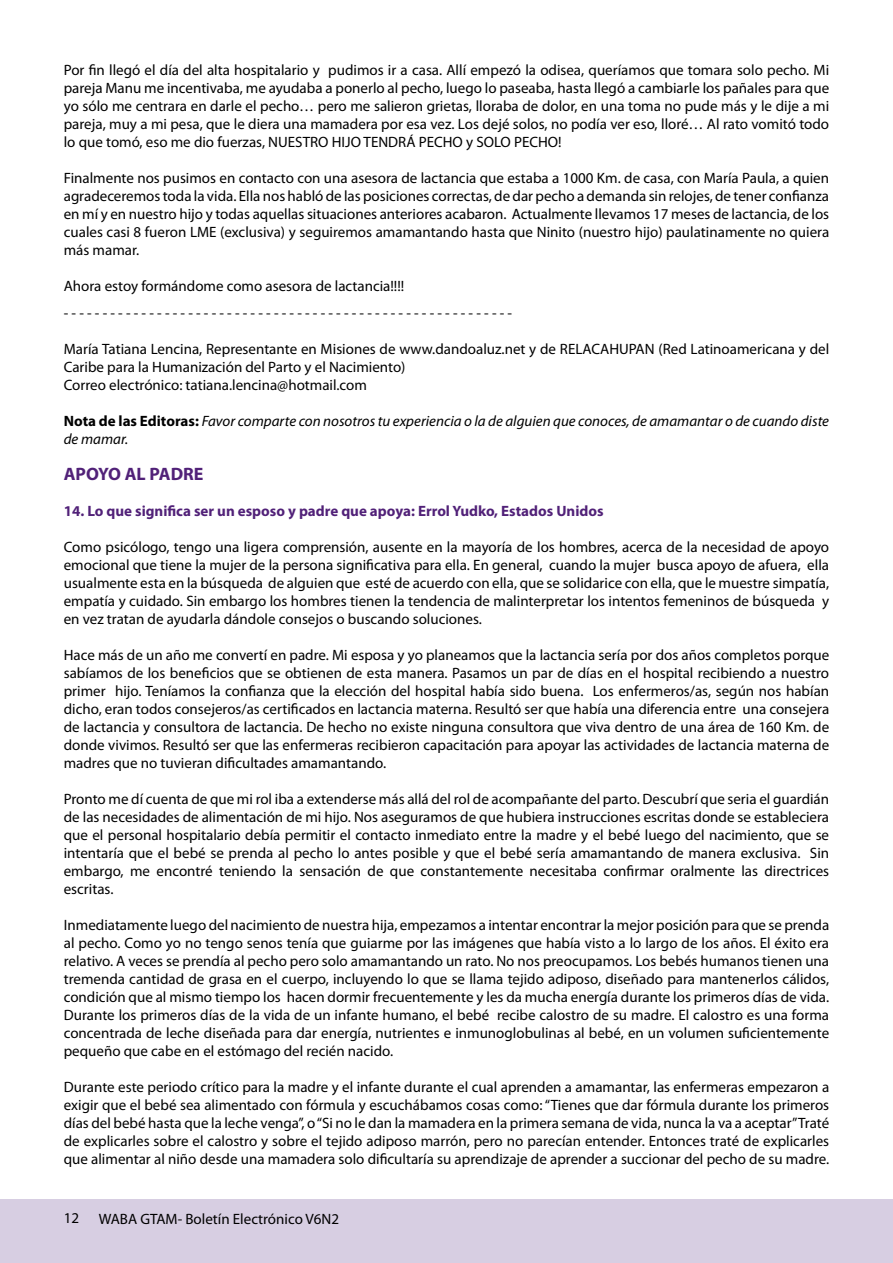
<style>
.page{position:relative;width:893px;height:1263px;background:#fff}
.page>*{position:absolute;margin:0;border:0;box-sizing:border-box;transform-origin:0 0}
.t1{font:700 18px "Myriad Pro";color:#512178}
.t2{font:15px/18px "Myriad Pro";color:#000;text-align:justify}
.t3{font:italic 15px/18px "Myriad Pro";color:#000}
.t4{font:700 15px "Myriad Pro";color:#512178}
.s1{font-weight:700;font-style:normal}
</style>
<div class="page">
<div style="left:0;top:1199px;width:893px;height:64px;background:#d7cee2"></div>
<p class="t2" style="left:64px;top:61px;width:767px">Por fin llegó el día del alta hospitalario y pudimos ir a casa. Allí empezó la odisea, queríamos que tomara solo pecho. Mi pareja Manu me incentivaba, me ayudaba a ponerlo al pecho, luego lo paseaba, hasta llegó a cambiarle los pañales para que yo sólo me centrara en darle el pecho… pero me salieron grietas, lloraba de dolor, en una toma no pude más y le dije a mi pareja, muy a mi pesa, que le diera una mamadera por esa vez. Los dejé solos, no podía ver eso, lloré… Al rato vomitó todo lo que tomó, eso me dio fuerzas, NUESTRO HIJO TENDRÁ PECHO y SOLO PECHO!</p>
<p class="t2" style="left:64px;top:169px;width:767px">Finalmente nos pusimos en contacto con una asesora de lactancia que estaba a 1 000 Km. de casa, con María Paula, a quien agradeceremos toda la vida. Ella nos habló de las posiciones correctas, de dar pecho a demanda sin relojes, de tener confianza en mí y en nuestro hijo y todas aquellas situaciones anteriores acabaron. Actualmente llevamos 1 7 meses de lactancia, de los cuales casi 8 fueron LME (exclusiva) y seguiremos amamantando hasta que Ninito (nuestro hijo) paulatinamente no quiera más mamar.</p>
<p class="t2" style="left:64px;top:277px;width:342px">Ahora estoy formándome como asesora de lactancia!!!!</p>
<p class="t2" style="left:64px;top:304px;width:450px">- - - - - - - - - - - - - - - - - - - - - - - - - - - - - - - - - - - - - - - - - - - - - - - - - - - - - - - - - -</p>
<p class="t2" style="left:64px;top:340px;width:767px;text-align:left">María Tatiana Lencina, Representante en Misiones de www.dandoaluz.net y de RELACAHUPAN (Red Latinoamericana y del<br>Caribe para la Humanización del Parto y el Nacimiento)<br>Correo electrónico: tatiana.lencina@hotmail.com</p>
<p class="t3" style="left:64px;top:412px;width:767px"><span class="s1">Nota de las Editoras:</span> Favor comparte con nosotros tu experiencia o la de alguien que conoces, de amamantar o de cuando diste de mamar.</p>
<p class="t1" style="left:64px;top:462px;width:141px">APOYO AL PADRE</p>
<p class="t4" style="left:64px;top:501px;width:541px">14. Lo que significa ser un esposo y padre que apoya: Errol Yudko, Estados Unidos</p>
<p class="t2" style="left:64px;top:538px;width:767px">Como psicólogo, tengo una ligera comprensión, ausente en la mayoría de los hombres, acerca de la necesidad de apoyo emocional que tiene la mujer de la persona significativa para ella. En general, cuando la mujer busca apoyo de afuera, ella usualmente esta en la búsqueda de alguien que esté de acuerdo con ella, que se solidarice con ella, que le muestre simpatía, empatía y cuidado. Sin embargo los hombres tienen la tendencia de malinterpretar los intentos femeninos de búsqueda y en vez tratan de ayudarla dándole consejos o buscando soluciones.</p>
<p class="t2" style="left:64px;top:646px;width:767px">Hace más de un año me convertí en padre. Mi esposa y yo planeamos que la lactancia sería por dos años completos porque sabíamos de los beneficios que se obtienen de esta manera. Pasamos un par de días en el hospital recibiendo a nuestro primer hijo. Teníamos la confianza que la elección del hospital había sido buena. Los enfermeros/as, según nos habían dicho, eran todos consejeros/as certificados en lactancia materna. Resultó ser que había una diferencia entre una consejera de lactancia y consultora de lactancia. De hecho no existe ninguna consultora que viva dentro de una área de 1 60 Km. de donde vivimos. Resultó ser que las enfermeras recibieron capacitación para apoyar las actividades de lactancia materna de madres que no tuvieran dificultades amamantando.</p>
<p class="t2" style="left:64px;top:790px;width:767px">Pronto me dí cuenta de que mi rol iba a extenderse más allá del rol de acompañante del parto. Descubrí que seria el guardián de las necesidades de alimentación de mi hijo. Nos aseguramos de que hubiera instrucciones escritas donde se estableciera que el personal hospitalario debía permitir el contacto inmediato entre la madre y el bebé luego del nacimiento, que se intentaría que el bebé se prenda al pecho lo antes posible y que el bebé sería amamantando de manera exclusiva. Sin embargo, me encontré teniendo la sensación de que constantemente necesitaba confirmar oralmente las directrices escritas.</p>
<p class="t2" style="left:64px;top:916px;width:767px">Inmediatamente luego del nacimiento de nuestra hija, empezamos a intentar encontrar la mejor posición para que se prenda al pecho. Como yo no tengo senos tenía que guiarme por las imágenes que había visto a lo largo de los años. El éxito era relativo. A veces se prendía al pecho pero solo amamantando un rato. No nos preocupamos. Los bebés humanos tienen una tremenda cantidad de grasa en el cuerpo, incluyendo lo que se llama tejido adiposo, diseñado para mantenerlos cálidos, condición que al mismo tiempo los hacen dormir frecuentemente y les da mucha energía durante los primeros días de vida.<br>Durante los primeros días de la vida de un infante humano, el bebé recibe calostro de su madre. El calostro es una forma concentrada de leche diseñada para dar energía, nutrientes e inmunoglobulinas al bebé, en un volumen suficientemente pequeño que cabe en el estómago del recién nacido.</p>
<p class="t2" style="left:64px;top:1078px;width:767px">Durante este periodo crítico para la madre y el infante durante el cual aprenden a amamantar, las enfermeras empezaron a exigir que el bebé sea alimentado con fórmula y escuchábamos cosas como: “Tienes que dar fórmula durante los primeros días del bebé hasta que la leche venga”, o “Si no le dan la mamadera en la primera semana de vida, nunca la va a aceptar” Traté de explicarles sobre el calostro y sobre el tejido adiposo marrón, pero no parecían entender. Entonces traté de explicarles que alimentar al niño desde una mamadera solo dificultaría su aprendizaje de aprender a succionar del pecho de su madre.</p>
<p class="t2" style="left:64px;top:1209px;width:17px">1 2</p>
<p class="t2" style="left:99px;top:1209px;width:242px">WABA GTAM- Boletín Electrónico V6N2</p>
</div>
